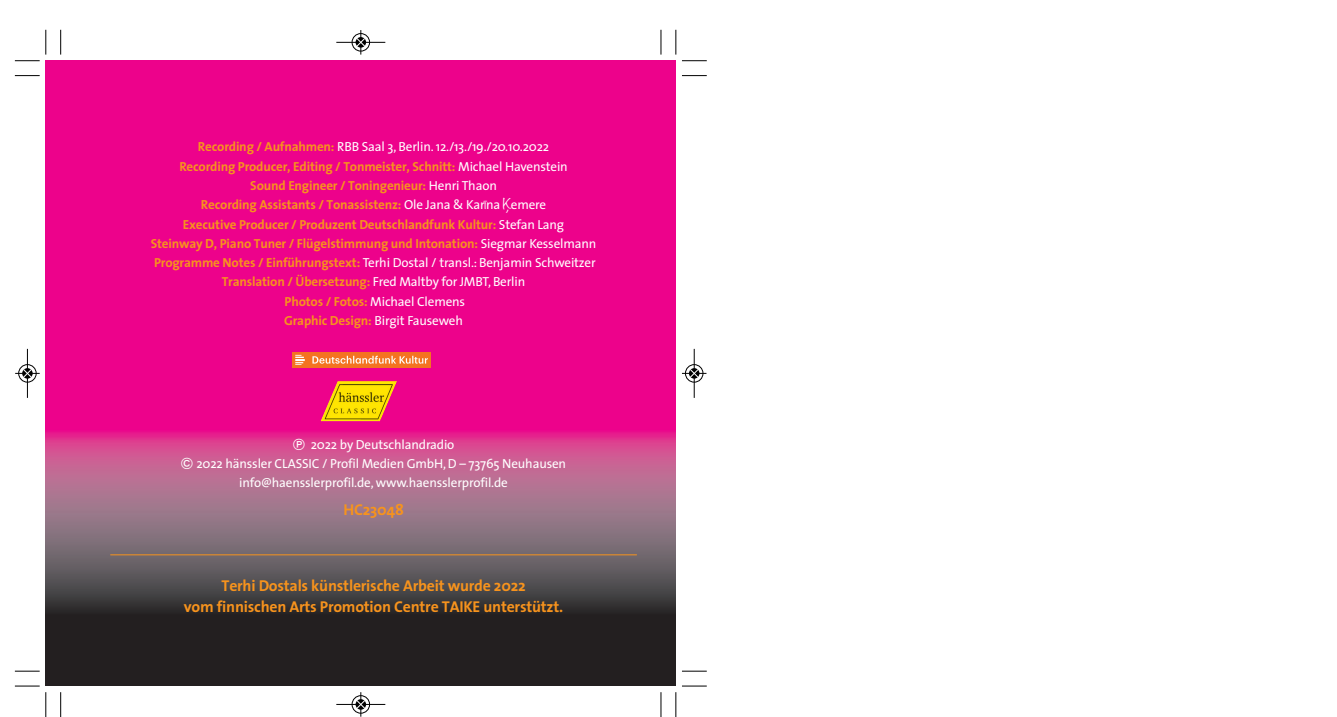
<style>
.page{position:relative;width:1337px;height:717px;background:#fff}
.page>*{position:absolute;margin:0;border:0;box-sizing:border-box;transform-origin:0 0}
.t1{font:700 15.75px/21.2px "The Sans";letter-spacing:-.01em;color:#f7931d;text-align:center}
.t2{font:700 13.12px/19.2px "The Sans";letter-spacing:-.01em;color:#f7931d;text-align:center}
.t3{font:13.12px "The Sans Plain";letter-spacing:-.01em;color:#fff}
.s1{font-family:"The Sans";font-weight:700;color:#f7931d}
.s2{font-family:"The Sans Plain";font-weight:400;color:#fff}
.s3{font-family:"Noteworthy";font-weight:300;color:#fff}
.s4{font-family:"Bundesbahn Pi Three"}
</style>
<div class="page">
<div style="left:46px;top:61px;width:630px;height:625px;background:#231f20"></div>
<img style="left:46px;top:61px;width:630px;height:549px">
<img style="left:321px;top:381px;width:76px;height:40px">
<div style="left:292px;top:352px;width:16px;height:16px;background:#f47321"></div>
<div style="left:309px;top:352px;width:122px;height:16px;background:#f47321"></div>
<svg style="left:295px;top:355px;width:10px;height:10px"></svg>
<svg style="left:312px;top:356px;width:116px;height:8px"></svg>
<hr style="left:110px;top:554px;width:527px;height:1px;background:#f7931d">
<svg style="left:60px;top:30px;width:1px;height:25px"></svg>
<svg style="left:15px;top:75px;width:25px;height:1px"></svg>
<svg style="left:660px;top:30px;width:2px;height:25px"></svg>
<svg style="left:682px;top:75px;width:25px;height:1px"></svg>
<svg style="left:60px;top:692px;width:1px;height:25px"></svg>
<svg style="left:15px;top:670px;width:25px;height:2px"></svg>
<svg style="left:660px;top:692px;width:2px;height:25px"></svg>
<svg style="left:682px;top:670px;width:25px;height:2px"></svg>
<svg style="left:15px;top:30px;width:32px;height:31px"></svg>
<svg style="left:675px;top:30px;width:32px;height:31px"></svg>
<svg style="left:45px;top:692px;width:2px;height:25px"></svg>
<svg style="left:15px;top:685px;width:25px;height:1px"></svg>
<svg style="left:675px;top:692px;width:2px;height:25px"></svg>
<svg style="left:682px;top:685px;width:25px;height:1px"></svg>
<div style="left:351px;top:33px;width:19px;height:19px;border:1px solid #fff;border-radius:50%"></div>
<hr style="left:336px;top:42px;width:49px;height:1px;background:#000">
<div style="left:352px;top:33px;width:18px;height:18px;border:1px solid #000;border-radius:50%"></div>
<svg style="left:356px;top:30px;width:9px;height:25px"></svg>
<div style="left:351px;top:695px;width:19px;height:18px;border:1px solid #fff;border-radius:50%"></div>
<hr style="left:336px;top:704px;width:49px;height:1px;background:#000">
<div style="left:352px;top:695px;width:18px;height:18px;border:1px solid #000;border-radius:50%"></div>
<svg style="left:356px;top:692px;width:9px;height:24px"></svg>
<div style="left:18px;top:364px;width:19px;height:19px;border:1px solid #fff;border-radius:50%"></div>
<hr style="left:27px;top:349px;width:1px;height:49px;background:#000">
<div style="left:18px;top:364px;width:18px;height:18px;border:1px solid #000;border-radius:50%"></div>
<svg style="left:15px;top:369px;width:25px;height:9px"></svg>
<div style="left:685px;top:364px;width:18px;height:19px;border:1px solid #fff;border-radius:50%"></div>
<hr style="left:694px;top:349px;width:1px;height:49px;background:#000">
<div style="left:685px;top:364px;width:18px;height:18px;border:1px solid #000;border-radius:50%"></div>
<svg style="left:682px;top:369px;width:24px;height:9px"></svg>
<svg style="left:181px;top:457px;width:12px;height:12px"></svg>
<p class="t3" style="left:198px;top:142px;width:353px"><span class="s1">Recording / Aufnahmen:</span> RBB Saal 3, Berlin. 12./13./19./20.10.2022</p>
<p class="t2" style="left:151px;top:158px;width:447px">Recording Producer, Editing / Tonmeister, Schnitt: <span class="s2">Michael Havenstein<br></span>Sound Engineer / Toningenieur: <span class="s2">Henri Thaon<br></span>Recording Assistants / Tonassistenz: <span class="s2">Ole Jana &amp; Kar</span><span class="s3">ī</span><span class="s2">na</span> <span class="s3">Ķ</span><span class="s2">emere<br></span>Executive Producer / Produzent Deutschlandfunk Kultur: <span class="s2">Stefan Lang<br></span>Steinway D, Piano Tuner / Flügelstimmung und Intonation: <span class="s2">Siegmar Kesselmann</span></p>
<p class="t3" style="left:154px;top:257px;width:443px"><span class="s1">Programme Notes / Einführungstext:</span> Terhi Dostal / transl.: Benjamin Schweitzer</p>
<p class="t2" style="left:222px;top:273px;width:305px">Translation / Übersetzung: <span class="s2">Fred Maltby for JMBT, Berlin</span></p>
<p class="t3" style="left:285px;top:296px;width:182px"><span class="s1">Photos / Fotos:</span> Michael Clemens</p>
<p class="t2" style="left:284px;top:312px;width:180px">Graphic Design: <span class="s2">Birgit Fauseweh</span></p>
<p class="t3" style="left:293px;top:439px;width:163px"><span class="s4">-</span> 2022 by Deutschlandradio</p>
<p class="t3" style="left:196px;top:458px;width:371px">2022 hänssler CLASSIC / Profil Medien GmbH, D – 73765 Neuhausen</p>
<p class="t3" style="left:239px;top:477px;width:270px">info@haensslerprofil.de, www.haensslerprofil.de</p>
<p class="t1" style="left:343px;top:501px;width:62px">HC23048</p>
<p class="t1" style="left:184px;top:576px;width:381px">Terhi Dostals künstlerische Arbeit wurde 2022<br>vom finnischen Arts Promotion Centre TAIKE unterstützt.</p>
</div>
